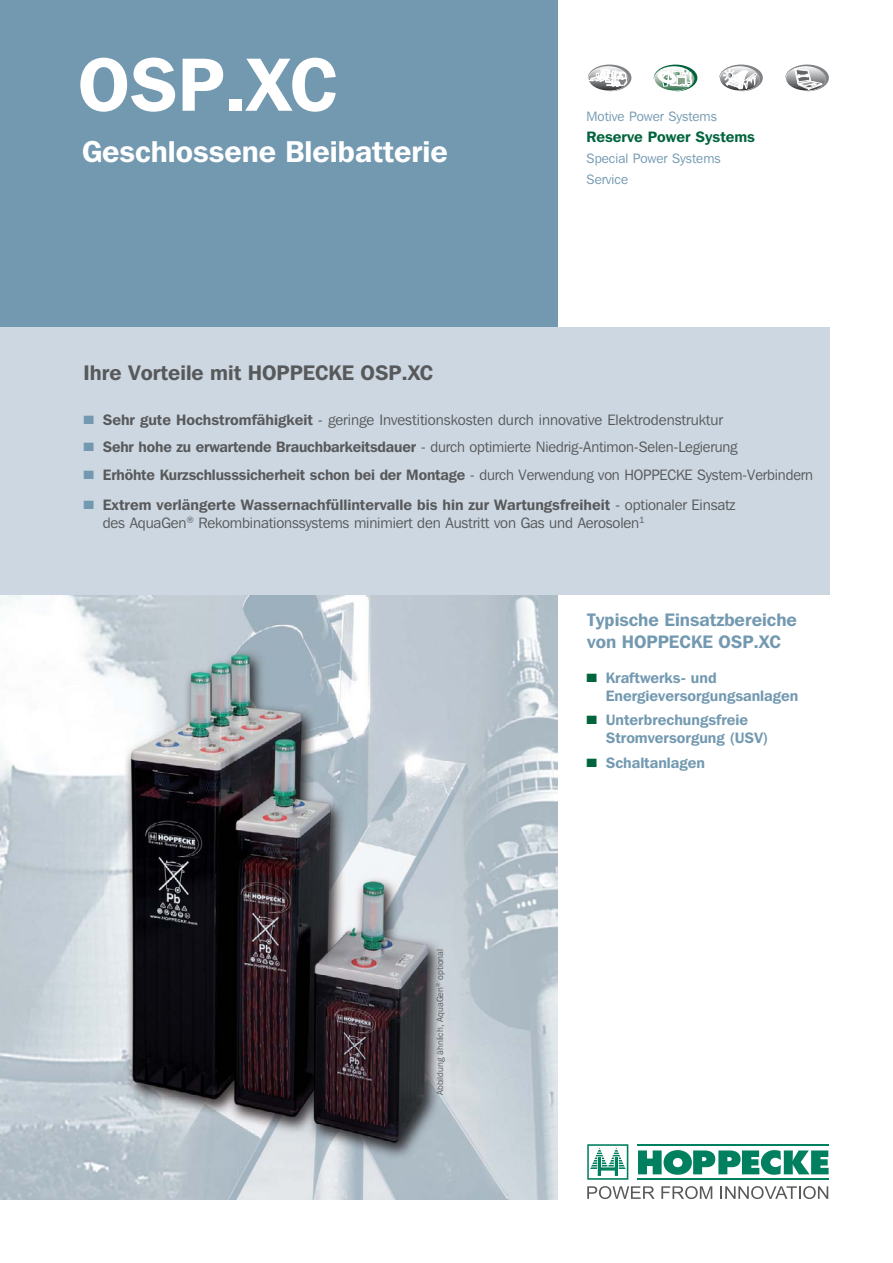
<style>
.page{position:relative;width:893px;height:1263px;background:#fff}
.page>*{position:absolute;margin:0;border:0;box-sizing:border-box;transform-origin:0 0}
.t1{font:600 75px "Franklin Gothic IT Cby BT";color:#fff}
.t2{font:600 30px "Franklin Gothic IT Cby BT";color:#fff}
.t3{font:600 21px "Franklin Gothic IT Cby BT";color:#58595b}
.t4{font:600 18px/21.6px "Franklin Gothic IT Cby BT";color:#7399b1}
.t5{font:15px/18px "Franklin Gothic IT Cby BT";letter-spacing:-.01em;color:#58595b}
.t6{font:600 15px/18px "Franklin Gothic IT Cby BT";color:#7399b1}
.t7{font:600 15px "Franklin Gothic IT Cby BT";letter-spacing:-.01em;color:#58595b}
.t8{font:600 15px "Franklin Gothic IT Cby BT";color:#00643c}
.t9{font:13.5px/21px "Franklin Gothic IT Cby BT";color:#7399b1}
.t10{font:9px "Franklin Gothic IT Cby BT";color:#58595b}
.s1{color:#7399b1}
.s2{font-weight:600}
.s3{font-weight:400}
.s4{color:#00643c}
</style>
<div class="page">
<div style="left:0;top:0;width:557px;height:327px;background:#7399b1"></div>
<img style="left:0;top:595px;width:557px;height:604px">
<svg style="left:638px;top:1150px;width:190px;height:25px"></svg>
<hr style="left:637px;top:1144px;width:191px;height:2px;background:#00805f">
<hr style="left:637px;top:1178px;width:191px;height:2px;background:#00805f">
<svg style="left:587px;top:1144px;width:41px;height:36px"></svg>
<svg style="left:587px;top:1186px;width:67px;height:13px"></svg>
<svg style="left:661px;top:1186px;width:51px;height:13px"></svg>
<svg style="left:720px;top:1186px;width:108px;height:13px"></svg>
<svg style="left:588px;top:65px;width:43px;height:27px"></svg>
<svg style="left:653px;top:65px;width:44px;height:26px"></svg>
<svg style="left:719px;top:65px;width:44px;height:26px"></svg>
<svg style="left:785px;top:65px;width:44px;height:26px"></svg>
<div style="left:0;top:327px;width:829px;height:268px;background:#ccd7e1"></div>
<h1 class="t1" style="left:78px;top:57px;width:261px">OSP.XC</h1>
<h2 class="t2" style="left:82px;top:140px;width:367px">Geschlossene Bleibatterie</h2>
<p class="t9" style="left:586px;top:107px;width:132px">Motive Power Systems</p>
<p class="t8" style="left:586px;top:131px;width:170px">Reserve Power Systems</p>
<p class="t9" style="left:586px;top:149px;width:135px">Special Power Systems<br>Service</p>
<h3 class="t3" style="left:84px;top:365px;width:351px">Ihre Vorteile mit HOPPECKE OSP.XC</h3>
<p class="t5" style="left:84px;top:412px;width:641px"><span class="s1">■</span> <span class="s2">Sehr gute Hochstromfähigkeit</span> - geringe Investitionskosten durch innovative Elektrodenstruktur</p>
<p class="t5" style="left:84px;top:439px;width:655px"><span class="s1">■</span> <span class="s2">Sehr hohe zu erwartende Brauchbarkeitsdauer</span> - durch optimierte Niedrig-Antimon-Selen-Legierung</p>
<p class="t7" style="left:84px;top:469px;width:731px"><span class="s1">■</span> Erhöhte Kurzschlusssicherheit schon bei der Montage <span class="s3">- durch Verwendung von HOPPECKE System-Verbindern</span></p>
<p class="t5" style="left:103px;top:497px;width:634px;text-indent:-19px"><span class="s1">■</span> <span class="s2">Extrem verlängerte Wassernachfüllintervalle bis hin zur Wartungsfreiheit</span> - optionaler Einsatz des AquaGen<sup>®</sup> Rekombinationssystems minimiert den Austritt von Gas und Aerosolen<sup>1</sup></p>
<p class="t10" style="left:436px;top:1095px;width:148px;rotate:-90deg">Abbildung ähnlich, AquaGen<sup>®</sup> optional</p>
<p class="t4" style="left:587px;top:611px;width:211px">Typische Einsatzbereiche von HOPPECKE OSP.XC</p>
<p class="t6" style="left:605px;top:670px;width:194px;text-indent:-19px"><span class="s4">■</span> Kraftwerks- und<br>Energieversorgungsanlagen</p>
<p class="t6" style="left:605px;top:712px;width:164px;text-indent:-19px"><span class="s4">■</span> Unterbrechungsfreie<br>Stromversorgung (USV)</p>
<p class="t6" style="left:586px;top:755px;width:120px"><span class="s4">■</span> Schaltanlagen</p>
</div>
